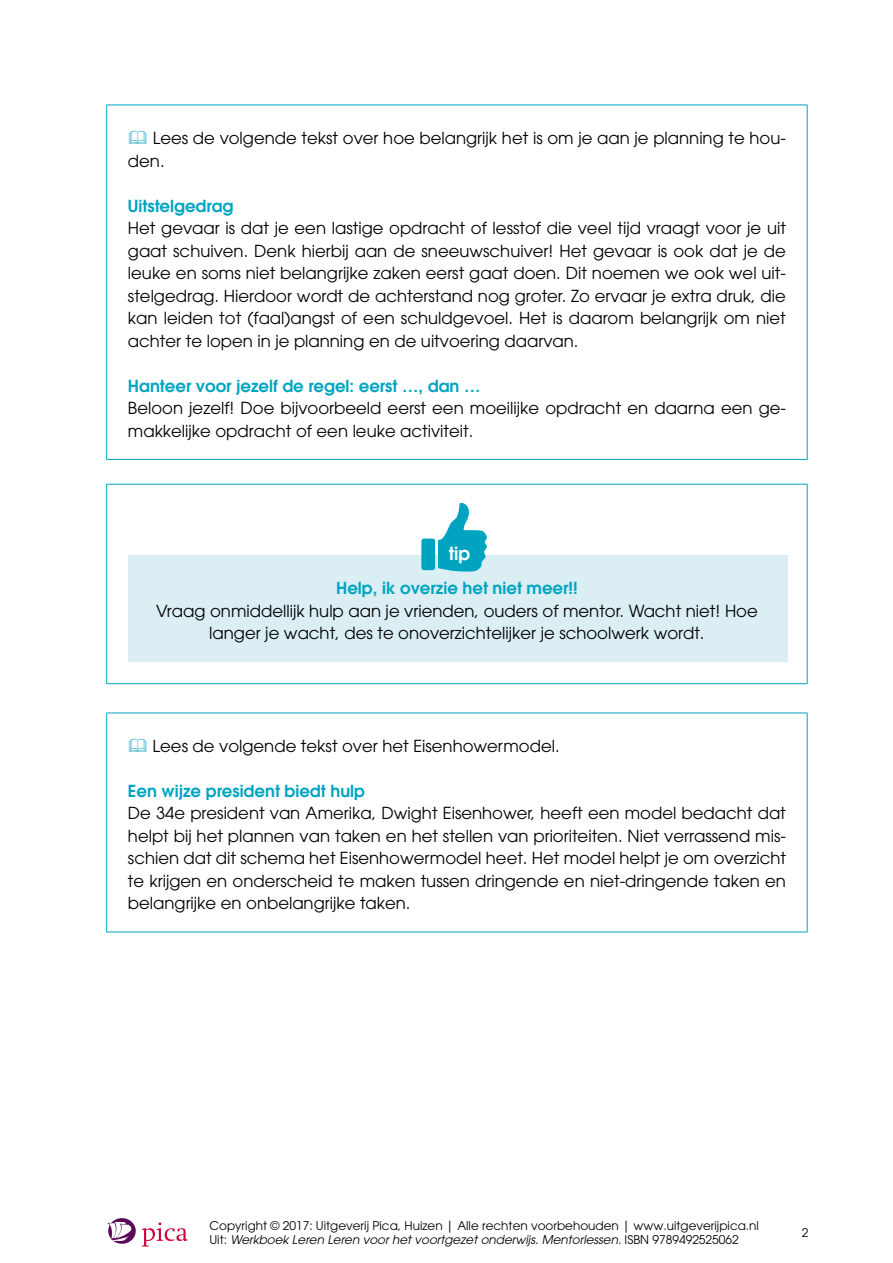
<style>
.page{position:relative;width:893px;height:1263px;background:#fff}
.page>*{position:absolute;margin:0;border:0;box-sizing:border-box;transform-origin:0 0}
.t1{font:600 18px "Avant Garde";color:#fff}
.t2{font:16.5px/22.5px "Avant Garde";color:#000}
.t3{font:600 16.5px "Avant Garde";color:#00a4c1}
.t4{font:12px/14.4px "Avant Garde";color:#000}
.s1{font-style:italic}
</style>
<div class="page">
<svg style="left:142px;top:1222px;width:46px;height:24px"></svg>
<svg style="left:107px;top:1218px;width:29px;height:26px"></svg>
<hr style="left:106px;top:105px;width:701px;height:1px;background:#00a4c1">
<hr style="left:106px;top:105px;width:1px;height:354px;background:#00a4c1">
<hr style="left:807px;top:105px;width:1px;height:354px;background:#00a4c1">
<hr style="left:106px;top:459px;width:701px;height:1px;background:#00a4c1">
<hr style="left:106px;top:713px;width:701px;height:1px;background:#00a4c1">
<hr style="left:106px;top:713px;width:1px;height:219px;background:#00a4c1">
<hr style="left:807px;top:713px;width:1px;height:219px;background:#00a4c1">
<hr style="left:106px;top:932px;width:701px;height:1px;background:#00a4c1">
<div style="left:128px;top:555px;width:659px;height:106px;background:#daeef3"></div>
<hr style="left:106px;top:484px;width:701px;height:1px;background:#00a4c1">
<hr style="left:106px;top:485px;width:1px;height:198px;background:#00a4c1">
<hr style="left:807px;top:485px;width:1px;height:198px;background:#00a4c1">
<hr style="left:106px;top:683px;width:701px;height:1px;background:#00a4c1">
<svg style="left:421px;top:503px;width:66px;height:69px"></svg>
<p class="t2" style="left:128px;top:127px;width:659px;text-indent:25px">Lees de volgende tekst over hoe belangrijk het is om je aan je planning te hou&shy;den.</p>
<p class="t3" style="left:128px;top:195px;width:107px">Uitstelgedrag</p>
<p class="t2" style="left:128px;top:217px;width:660px;text-align:justify">Het gevaar is dat je een lastige opdracht of lesstof die veel tijd vraagt voor je uit gaat schuiven. Denk hierbij aan de sneeuwschuiver! Het gevaar is ook dat je de leuke en soms niet belangrijke zaken eerst gaat doen. Dit noemen we ook wel uit&shy;stelgedrag. Hierdoor wordt de achterstand nog groter. Zo ervaar je extra druk, die kan leiden tot (faal)angst of een schuldgevoel. Het is daarom belangrijk om niet achter te lopen in je planning en de uitvoering daarvan.</p>
<p class="t3" style="left:128px;top:375px;width:354px">Hanteer voor jezelf de regel: eerst …, dan …</p>
<p class="t2" style="left:128px;top:397px;width:660px">Beloon jezelf! Doe bijvoorbeeld eerst een moeilijke opdracht en daarna een ge&shy;makkelijke opdracht of een leuke activiteit.</p>
<p class="t1" style="left:449px;top:541px;width:23px">tip</p>
<p class="t3" style="left:336px;top:577px;width:243px">Help, ik overzie het niet meer!!</p>
<p class="t2" style="left:156px;top:599px;width:603px;text-align:center">Vraag onmiddellijk hulp aan je vrienden, ouders of mentor. Wacht niet! Hoe langer je wacht, des te onoverzichtelijker je schoolwerk wordt.</p>
<p class="t2" style="left:153px;top:734px;width:408px">Lees de volgende tekst over het Eisenhowermodel.</p>
<p class="t3" style="left:128px;top:780px;width:239px">Een wijze president biedt hulp</p>
<p class="t2" style="left:128px;top:802px;width:659px;text-align:justify">De 34e president van Amerika, Dwight Eisenhower, heeft een model bedacht dat helpt bij het plannen van taken en het stellen van prioriteiten. Niet verrassend mis&shy;schien dat dit schema het Eisenhowermodel heet. Het model helpt je om overzicht te krijgen en onderscheid te maken tussen dringende en niet-dringende taken en belangrijke en onbelangrijke taken.</p>
<p class="t4" style="left:209px;top:1218px;width:551px">Copyright © 2017: Uitgeverij Pica, Huizen | Alle rechten voorbehouden | www.uitgeverijpica.nl<br>Uit: <span class="s1">Werkboek Leren Leren voor het voortgezet onderwijs. Mentorlessen.</span> ISBN 9789492525062</p>
<p class="t4" style="left:802px;top:1225px;width:8px">2</p>
</div>
